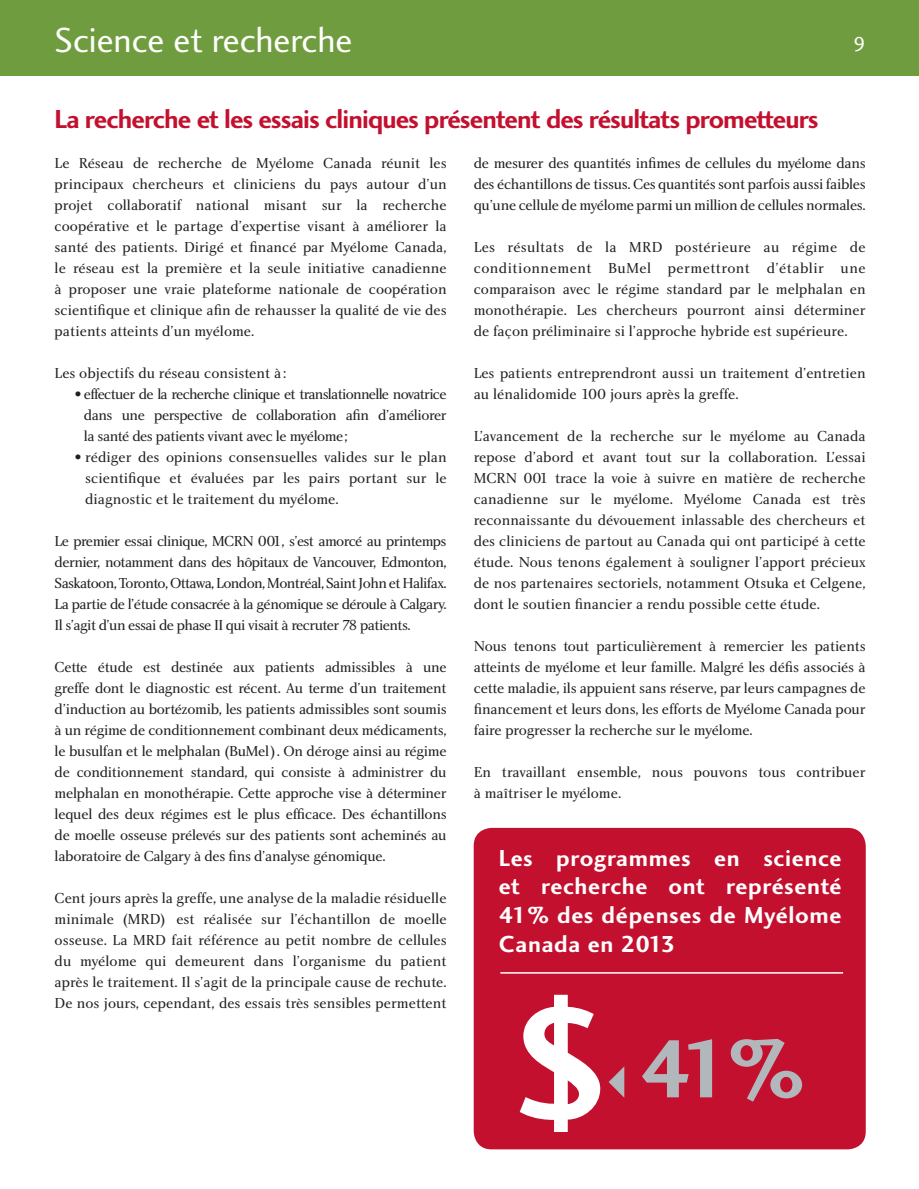
<style>
.page{position:relative;width:919px;height:1189px;background:#fff}
.page>*{position:absolute;margin:0;border:0;box-sizing:border-box;transform-origin:0 0}
.t1{font:85.5px "Charlotte Sans Bold Plain";color:#b2b7bb}
.t2{font:36px "Charlotte Sans Book Plain";color:#fff}
.t3{font:27px "Charlotte Sans Bold Plain";letter-spacing:-.03em;color:#c3102f}
.t4{font:24px/28.8px "Charlotte Sans Bold Plain";letter-spacing:.03em;color:#fff;text-align:justify}
.t5{font:21px "Charlotte Sans Book Plain";color:#fff}
.t6{font:15px/21px "Charlotte Book Plain";color:#231f20;text-align:justify}
</style>
<div class="page">
<div style="left:474px;top:827px;width:392px;height:322px;background:#c3102f;border-radius:18px"></div>
<div style="left:0;top:0;width:919px;height:76px;background:#6e9c3e"></div>
<svg style="left:520px;top:994px;width:80px;height:137px"></svg>
<svg style="left:609px;top:1066px;width:15px;height:31px"></svg>
<hr style="left:500px;top:972px;width:343px;height:1px;background:#fff">
<h2 class="t2" style="left:55px;top:19px;width:299px">Science et recherche</h2>
<h3 class="t3" style="left:55px;top:102px;width:765px">La recherche et les essais cliniques présentent des résultats prometteurs</h3>
<h3 class="t5" style="left:853px;top:31px;width:14px">9</h3>
<p class="t6" style="left:55px;top:152px;width:394px">Le Réseau de recherche de Myélome Canada réunit les principaux chercheurs et cliniciens du pays autour d’un projet collaboratif national misant sur la recherche coopérative et le partage d’expertise visant à améliorer la santé des patients. Dirigé et financé par Myélome Canada, le réseau est la première et la seule initiative canadienne à proposer une vraie plateforme nationale de coopération scientifique et clinique afin de rehausser la qualité de vie des patients atteints d’un myélome.</p>
<p class="t6" style="left:55px;top:362px;width:233px">Les objectifs du réseau consistent à :</p>
<p class="t6" style="left:84px;top:383px;width:364px;text-indent:-9px">• effectuer de la recherche clinique et translationnelle novatrice dans une perspective de collaboration afin d’améliorer la santé des patients vivant avec le myélome;</p>
<p class="t6" style="left:85px;top:446px;width:363px;text-indent:-10px">• rédiger des opinions consensuelles valides sur le plan scientifique et évaluées par les pairs portant sur le diagnostic et le traitement du myélome.</p>
<p class="t6" style="left:55px;top:530px;width:394px">Le premier essai clinique, MCRN 001, s’est amorcé au printemps dernier, notamment dans des hôpitaux de Vancouver, Edmonton, Saskatoon, Toronto, Ottawa, London, Montréal, Saint John et Halifax.<br>La partie de l’étude consacrée à la génomique se déroule à Calgary.<br>Il s’agit d’un essai de phase II qui visait à recruter 78 patients.</p>
<p class="t6" style="left:55px;top:656px;width:394px">Cette étude est destinée aux patients admissibles à une greffe dont le diagnostic est récent. Au terme d’un traitement d’induction au bortézomib, les patients admissibles sont soumis à un régime de conditionnement combinant deux médicaments, le busulfan et le melphalan (BuMel). On déroge ainsi au régime de conditionnement standard, qui consiste à administrer du melphalan en monothérapie. Cette approche vise à déterminer lequel des deux régimes est le plus efficace. Des échantillons de moelle osseuse prélevés sur des patients sont acheminés au laboratoire de Calgary à des fins d’analyse génomique.</p>
<p class="t6" style="left:55px;top:887px;width:394px">Cent jours après la greffe, une analyse de la maladie résiduelle minimale (MRD) est réalisée sur l’échantillon de moelle osseuse. La MRD fait référence au petit nombre de cellules du myélome qui demeurent dans l’organisme du patient après le traitement. Il s’agit de la principale cause de rechute.<br>De nos jours, cependant, des essais très sensibles permettent</p>
<p class="t6" style="left:474px;top:152px;width:394px">de mesurer des quantités infimes de cellules du myélome dans des échantillons de tissus. Ces quantités sont parfois aussi faibles qu’une cellule de myélome parmi un million de cellules normales.</p>
<p class="t6" style="left:474px;top:236px;width:394px">Les résultats de la MRD postérieure au régime de conditionnement BuMel permettront d’établir une comparaison avec le régime standard par le melphalan en monothérapie. Les chercheurs pourront ainsi déterminer de façon préliminaire si l’approche hybride est supérieure.</p>
<p class="t6" style="left:474px;top:362px;width:394px">Les patients entreprendront aussi un traitement d’entretien au lénalidomide 100 jours après la greffe.</p>
<p class="t6" style="left:474px;top:425px;width:394px">L’avancement de la recherche sur le myélome au Canada repose d’abord et avant tout sur la collaboration. L’essai MCRN 001 trace la voie à suivre en matière de recherche canadienne sur le myélome. Myélome Canada est très reconnaissante du dévouement inlassable des chercheurs et des cliniciens de partout au Canada qui ont participé à cette étude. Nous tenons également à souligner l’apport précieux de nos partenaires sectoriels, notamment Otsuka et Celgene, dont le soutien financier a rendu possible cette étude.</p>
<p class="t6" style="left:474px;top:635px;width:394px">Nous tenons tout particulièrement à remercier les patients atteints de myélome et leur famille. Malgré les défis associés à cette maladie, ils appuient sans réserve, par leurs campagnes de financement et leurs dons, les efforts de Myélome Canada pour faire progresser la recherche sur le myélome.</p>
<p class="t6" style="left:474px;top:761px;width:394px">En travaillant ensemble, nous pouvons tous contribuer à maîtriser le myélome.</p>
<h3 class="t4" style="left:499px;top:842px;width:344px">Les programmes en science et recherche ont représenté 41% des dépenses de Myélome Canada en 2013</h3>
<h1 class="t1" style="left:640px;top:1017px;width:167px">41%</h1>
</div>
